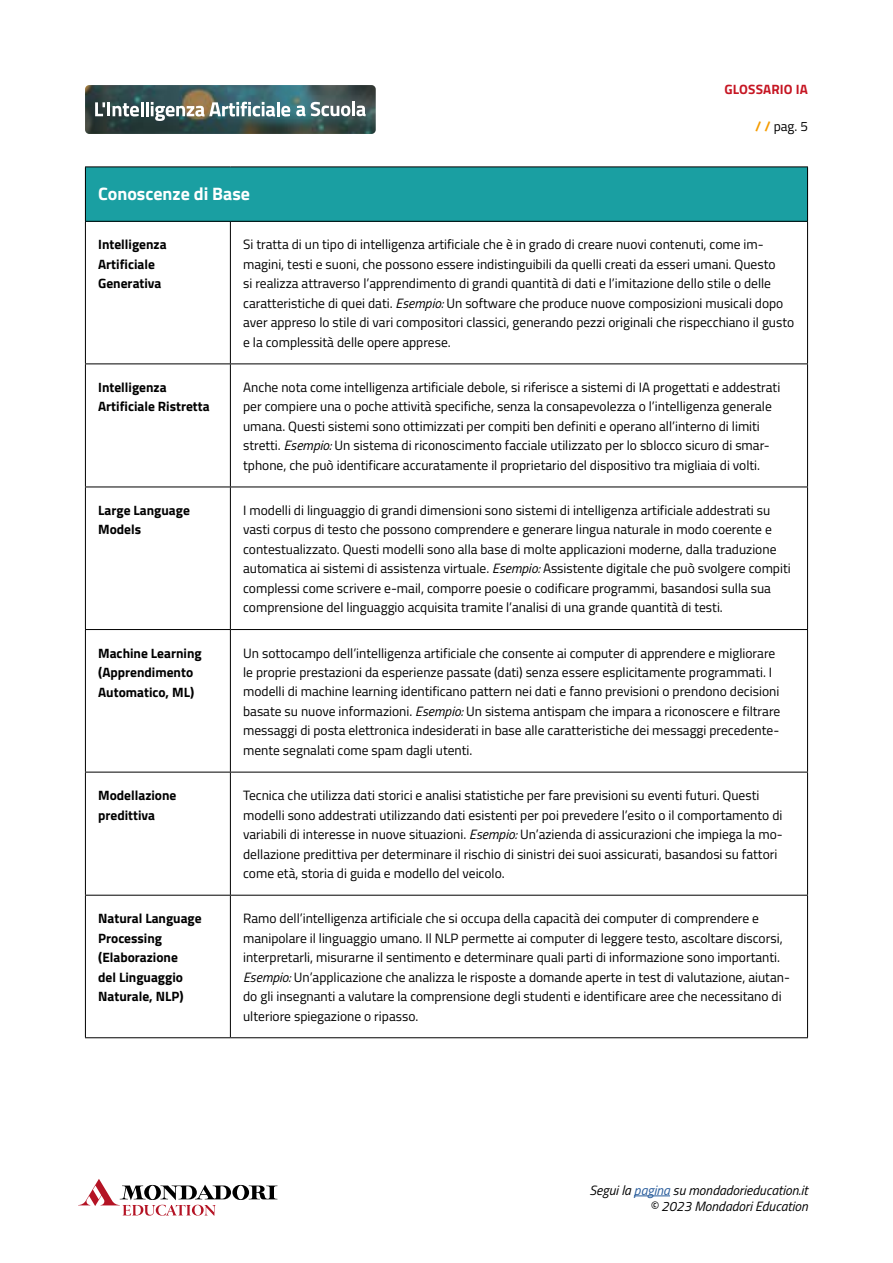
<style>
.page{position:relative;width:893px;height:1263px;background:#fff}
.page>*{position:absolute;margin:0;border:0;box-sizing:border-box;transform-origin:0 0}
.t1{font:700 18px "Titillium Web";color:#fff}
.t2{font:13.5px/19.5px "Titillium Web";color:#000}
.t3{font:700 13.5px/19.5px "Titillium Web";color:#000}
.t4{font:italic 13.5px/16.2px "Titillium Web";color:#000;text-align:right}
.t5{font:700 13.5px "Titillium Web";letter-spacing:.01em;color:#c61623}
.s1{font-weight:700;color:#f59c00}
.s2{font-style:italic}
.s3{color:#275b9b}
</style>
<div class="page">
<img style="left:85px;top:85px;width:291px;height:49px">
<svg style="left:78px;top:1179px;width:199px;height:37px"></svg>
<hr style="left:634px;top:1195px;width:36px;height:1px;background:#275b9b">
<svg style="left:95px;top:102px;width:10px;height:14px"></svg>
<hr style="left:107px;top:102px;width:3px;height:14px;background:#fff">
<svg style="left:113px;top:102px;width:30px;height:15px"></svg>
<hr style="left:146px;top:102px;width:3px;height:14px;background:#fff">
<svg style="left:151px;top:102px;width:124px;height:19px"></svg>
<hr style="left:277px;top:102px;width:3px;height:14px;background:#fff">
<svg style="left:281px;top:106px;width:9px;height:11px"></svg>
<svg style="left:296px;top:106px;width:9px;height:10px"></svg>
<svg style="left:311px;top:102px;width:39px;height:14px"></svg>
<hr style="left:352px;top:102px;width:3px;height:14px;background:#fff">
<svg style="left:356px;top:106px;width:10px;height:10px"></svg>
<div style="left:85px;top:167px;width:722px;height:54px;background:#1a9fa2"></div>
<hr style="left:85px;top:167px;width:145px;height:1px;background:#000">
<hr style="left:85px;top:167px;width:1px;height:54px;background:#000">
<hr style="left:230px;top:167px;width:578px;height:1px;background:#000">
<hr style="left:807px;top:167px;width:1px;height:54px;background:#000">
<hr style="left:85px;top:221px;width:145px;height:1px;background:#000">
<hr style="left:230px;top:221px;width:578px;height:1px;background:#000">
<hr style="left:85px;top:222px;width:1px;height:141px;background:#000">
<hr style="left:230px;top:222px;width:1px;height:141px;background:#000">
<hr style="left:807px;top:222px;width:1px;height:141px;background:#000">
<hr style="left:85px;top:363px;width:145px;height:1px;background:#000">
<hr style="left:85px;top:364px;width:1px;height:123px;background:#000">
<hr style="left:230px;top:363px;width:578px;height:1px;background:#000">
<hr style="left:230px;top:364px;width:1px;height:123px;background:#000">
<hr style="left:807px;top:364px;width:1px;height:123px;background:#000">
<hr style="left:85px;top:487px;width:145px;height:1px;background:#000">
<hr style="left:85px;top:487px;width:1px;height:142px;background:#000">
<hr style="left:230px;top:487px;width:578px;height:1px;background:#000">
<hr style="left:230px;top:487px;width:1px;height:142px;background:#000">
<hr style="left:807px;top:487px;width:1px;height:142px;background:#000">
<hr style="left:85px;top:629px;width:145px;height:1px;background:#000">
<hr style="left:85px;top:630px;width:1px;height:142px;background:#000">
<hr style="left:230px;top:629px;width:578px;height:1px;background:#000">
<hr style="left:230px;top:630px;width:1px;height:142px;background:#000">
<hr style="left:807px;top:630px;width:1px;height:142px;background:#000">
<hr style="left:85px;top:772px;width:145px;height:1px;background:#000">
<hr style="left:85px;top:772px;width:1px;height:123px;background:#000">
<hr style="left:230px;top:772px;width:578px;height:1px;background:#000">
<hr style="left:230px;top:772px;width:1px;height:123px;background:#000">
<hr style="left:807px;top:772px;width:1px;height:123px;background:#000">
<hr style="left:85px;top:895px;width:145px;height:1px;background:#000">
<hr style="left:85px;top:895px;width:1px;height:142px;background:#000">
<hr style="left:230px;top:895px;width:578px;height:1px;background:#000">
<hr style="left:230px;top:895px;width:1px;height:142px;background:#000">
<hr style="left:807px;top:895px;width:1px;height:142px;background:#000">
<hr style="left:85px;top:1037px;width:145px;height:1px;background:#000">
<hr style="left:230px;top:1037px;width:578px;height:1px;background:#000">
<p class="t5" style="left:724px;top:79px;width:85px">GLOSSARIO IA</p>
<p class="t2" style="left:755px;top:115px;width:54px"><span class="s1">/ /</span> pag. 5</p>
<h1 class="t1" style="left:98px;top:180px;width:153px">Conoscenze di Base</h1>
<p class="t3" style="left:98px;top:234px;width:70px">Intelligenza<br>Artificiale<br>Generativa</p>
<p class="t2" style="left:243px;top:234px;width:553px">Si tratta di un tipo di intelligenza artificiale che è in grado di creare nuovi contenuti, come im&shy;magini, testi e suoni, che possono essere indistinguibili da quelli creati da esseri umani. Questo<br>si realizza attraverso l’apprendimento di grandi quantità di dati e l’imitazione dello stile o delle caratteristiche di quei dati. <span class="s2">Esempio:</span> Un software che produce nuove composizioni musicali dopo aver appreso lo stile di vari compositori classici, generando pezzi originali che rispecchiano il gusto e la complessità delle opere apprese.</p>
<p class="t3" style="left:98px;top:377px;width:113px">Intelligenza<br>Artificiale Ristretta</p>
<p class="t2" style="left:243px;top:377px;width:539px">Anche nota come intelligenza artificiale debole, si riferisce a sistemi di IA progettati e addestrati per compiere una o poche attività specifiche, senza la consapevolezza o l’intelligenza generale umana. Questi sistemi sono ottimizzati per compiti ben definiti e operano all’interno di limiti stretti. <span class="s2">Esempio:</span> Un sistema di riconoscimento facciale utilizzato per lo sblocco sicuro di smar&shy;tphone, che può identificare accuratamente il proprietario del dispositivo tra migliaia di volti.</p>
<p class="t3" style="left:98px;top:500px;width:93px">Large Language<br>Models</p>
<p class="t2" style="left:243px;top:500px;width:549px">I modelli di linguaggio di grandi dimensioni sono sistemi di intelligenza artificiale addestrati su vasti corpus di testo che possono comprendere e generare lingua naturale in modo coerente e contestualizzato. Questi modelli sono alla base di molte applicazioni moderne, dalla traduzione automatica ai sistemi di assistenza virtuale. <span class="s2">Esempio:</span> Assistente digitale che può svolgere compiti complessi come scrivere e-mail, comporre poesie o codificare programmi, basandosi sulla sua comprensione del linguaggio acquisita tramite l’analisi di una grande quantità di testi.</p>
<p class="t3" style="left:98px;top:642px;width:105px">Machine Learning (Apprendimento<br>Automatico, ML)</p>
<p class="t2" style="left:243px;top:642px;width:539px">Un sottocampo dell’intelligenza artificiale che consente ai computer di apprendere e migliorare le proprie prestazioni da esperienze passate (dati) senza essere esplicitamente programmati. I modelli di machine learning identificano pattern nei dati e fanno previsioni o prendono decisioni basate su nuove informazioni. <span class="s2">Esempio:</span> Un sistema antispam che impara a riconoscere e filtrare messaggi di posta elettronica indesiderati in base alle caratteristiche dei messaggi precedente&shy;mente segnalati come spam dagli utenti.</p>
<p class="t3" style="left:98px;top:785px;width:80px">Modellazione predittiva</p>
<p class="t2" style="left:243px;top:785px;width:541px">Tecnica che utilizza dati storici e analisi statistiche per fare previsioni su eventi futuri. Questi modelli sono addestrati utilizzando dati esistenti per poi prevedere l’esito o il comportamento di variabili di interesse in nuove situazioni. <span class="s2">Esempio:</span> Un’azienda di assicurazioni che impiega la mo&shy;dellazione predittiva per determinare il rischio di sinistri dei suoi assicurati, basandosi su fattori come età, storia di guida e modello del veicolo.</p>
<p class="t3" style="left:98px;top:908px;width:105px">Natural Language<br>Processing (Elaborazione<br>del Linguaggio<br>Naturale, NLP)</p>
<p class="t2" style="left:243px;top:908px;width:548px">Ramo dell’intelligenza artificiale che si occupa della capacità dei computer di comprendere e manipolare il linguaggio umano. Il NLP permette ai computer di leggere testo, ascoltare discorsi, interpretarli, misurarne il sentimento e determinare quali parti di informazione sono importanti.<br><span class="s2">Esempio:</span> Un’applicazione che analizza le risposte a domande aperte in test di valutazione, aiutan&shy;do gli insegnanti a valutare la comprensione degli studenti e identificare aree che necessitano di ulteriore spiegazione o ripasso.</p>
<p class="t4" style="left:590px;top:1181px;width:220px">Segui la <span class="s3">pagina</span> su mondadorieducation.it © 2023 Mondadori Education</p>
</div>
